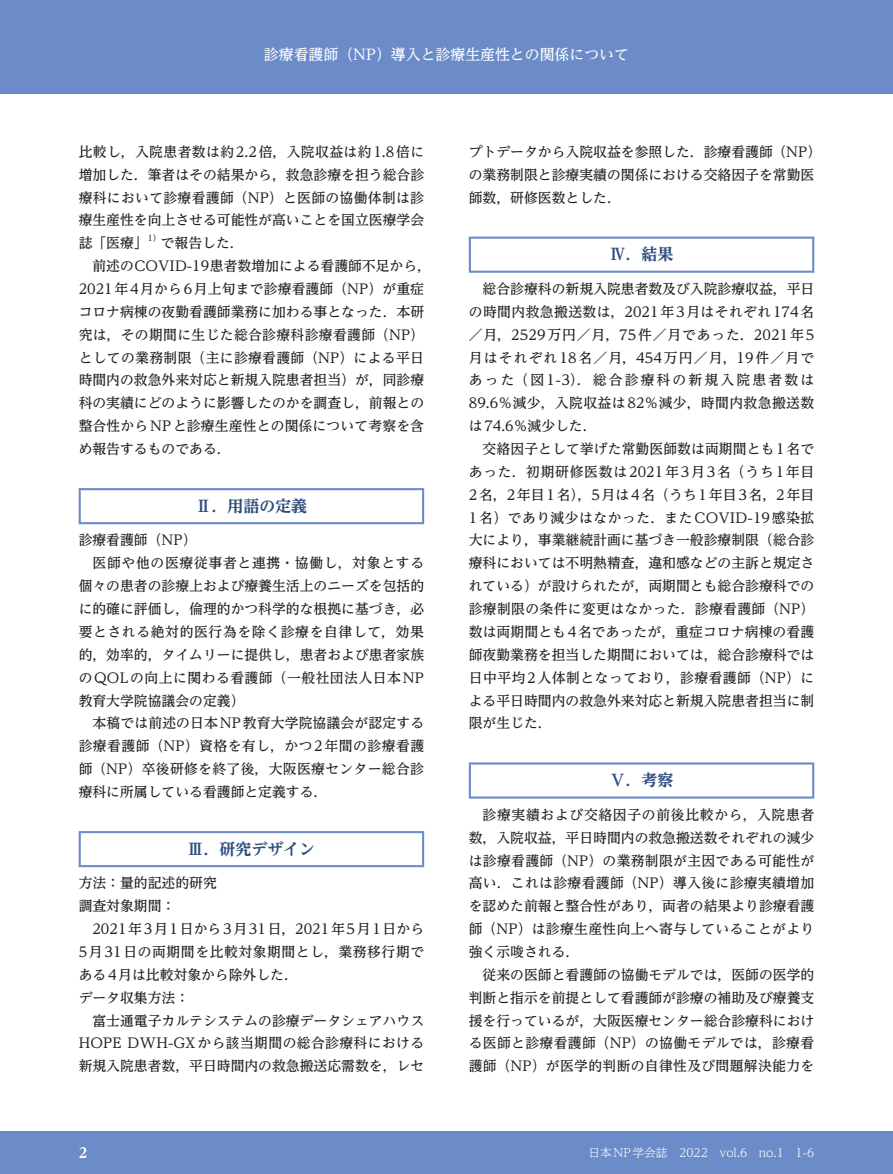
<style>
.page{position:relative;width:893px;height:1174px;background:#fff}
.page>*{position:absolute;margin:0;border:0;box-sizing:border-box;transform-origin:0 0}
.t1{font:700 expanded 15.9px "UD Reimin Pr 6 N";color:#2e4d7e}
.t2{font:500 14.85px "UD Reimin Pr 6 N";color:#fff}
.t3{font:500 13.8px/22.8px "UD Reimin Pr 6 N";letter-spacing:.005em;color:#231f20;text-align:justify}
.t4{font:500 13.8px/22.8px "UD Reimin Pr 6 N";letter-spacing:.04em;color:#231f20}
.t5{font:500 13.8px "UD Reimin Pr 6 N";letter-spacing:.025em;color:#231f20}
.t6{font:500 13.8px "UD Reimin Pr 6 N";letter-spacing:.035em;color:#231f20}
.t7{font:500 13.8px "UD Reimin Pr 6 N";letter-spacing:.045em;color:#231f20}
.t8{font:500 13.8px "UD Reimin Pr 6 N";letter-spacing:.05em;color:#231f20}
.t9{font:800 13.8px "UD Reimin Pr 6 N";color:#fff}
.t10{font:300 11.7px "UD Reimin Pr 6 N";color:#fff}
.t11{font:500 8.1px "UD Reimin Pr 6 N";color:#231f20}
</style>
<div class="page">
<div style="left:0;top:1131px;width:893px;height:43px;background:#6b8cc8"></div>
<div style="left:0;top:0;width:893px;height:94px;background:#6b8cc8"></div>
<div style="left:79px;top:488px;width:345px;height:36px;background:linear-gradient(to right,#7e9acf,#7e9acf)"></div>
<div style="left:81px;top:490px;width:341px;height:32px;background:#fff"></div>
<div style="left:79px;top:831px;width:345px;height:36px;background:#6b8cc8"></div>
<div style="left:81px;top:833px;width:341px;height:32px;background:#fff"></div>
<div style="left:469px;top:237px;width:345px;height:36px;background:linear-gradient(to right,#6b8cc8,#6b8cc8)"></div>
<div style="left:471px;top:239px;width:341px;height:32px;background:#fff"></div>
<div style="left:469px;top:762px;width:345px;height:36px;background:linear-gradient(to right,#b3c4e2,#b3c4e2)"></div>
<div style="left:471px;top:764px;width:341px;height:32px;background:#fff"></div>
<p class="t2" style="left:264px;top:42px;width:367px">診療看護師（NP）導入と診療生産性との関係について</p>
<p class="t3" style="left:79px;top:140px;width:347px">比較し，入院患者数は約2.2倍，入院収益は約1.8倍に増加した．筆者はその結果から，救急診療を担う総合診療科において診療看護師（NP）と医師の協働体制は診療生産性を向上させる可能性が高いことを国立医療学会誌「医療」</p>
<p class="t11" style="left:148px;top:232px;width:15px">1）</p>
<p class="t3" style="left:161px;top:231px;width:84px">で報告した．</p>
<p class="t3" style="left:92px;top:254px;width:340px">前述のCOVID-19患者数増加による看護師不足から，</p>
<p class="t3" style="left:79px;top:277px;width:347px">2021年4月から6月上旬まで診療看護師（NP）が重症</p>
<p class="t3" style="left:79px;top:300px;width:347px">コロナ病棟の夜勤看護師業務に加わる事となった．本研</p>
<p class="t5" style="left:79px;top:323px;width:347px">究は，その期間に生じた総合診療科診療看護師（NP）</p>
<p class="t5" style="left:79px;top:346px;width:347px">としての業務制限（主に診療看護師（NP）による平日</p>
<p class="t3" style="left:79px;top:368px;width:347px">時間内の救急外来対応と新規入院患者担当）が，同診療</p>
<p class="t3" style="left:79px;top:391px;width:347px">科の実績にどのように影響したのかを調査し，前報との</p>
<p class="t3" style="left:79px;top:414px;width:347px">整合性からNPと診療生産性との関係について考察を含</p>
<p class="t3" style="left:79px;top:437px;width:154px">め報告するものである．</p>
<p class="t1" style="left:196px;top:493px;width:113px">Ⅱ．用語の定義</p>
<p class="t3" style="left:79px;top:528px;width:119px">診療看護師（NP）</p>
<p class="t8" style="left:92px;top:552px;width:333px">医師や他の医療従事者と連携・協働し，対象とする</p>
<p class="t3" style="left:79px;top:574px;width:347px">個々の患者の診療上および療養生活上のニーズを包括的</p>
<p class="t3" style="left:79px;top:597px;width:347px">に的確に評価し，倫理的かつ科学的な根拠に基づき，必</p>
<p class="t7" style="left:79px;top:620px;width:347px">要とされる絶対的医行為を除く診療を自律して，効果</p>
<p class="t3" style="left:79px;top:643px;width:347px">的，効率的，タイムリーに提供し，患者および患者家族</p>
<p class="t6" style="left:79px;top:666px;width:347px">のQOLの向上に関わる看護師（一般社団法人日本NP</p>
<p class="t3" style="left:79px;top:688px;width:167px">教育大学院協議会の定義）</p>
<p class="t3" style="left:92px;top:711px;width:333px">本稿では前述の日本NP教育大学院協議会が認定する</p>
<p class="t6" style="left:79px;top:734px;width:347px">診療看護師（NP）資格を有し，かつ2年間の診療看護</p>
<p class="t5" style="left:79px;top:757px;width:347px">師（NP）卒後研修を終了後，大阪医療センター総合診</p>
<p class="t3" style="left:79px;top:780px;width:250px">療科に所属している看護師と定義する．</p>
<p class="t1" style="left:188px;top:836px;width:129px">Ⅲ．研究デザイン</p>
<p class="t3" style="left:79px;top:871px;width:140px">方法：量的記述的研究調査対象期間：</p>
<p class="t4" style="left:79px;top:917px;width:347px;text-indent:14px">2021年3月1日から3月31日，2021年5月1日から<br>5月31日の両期間を比較対象期間とし，業務移行期である4月は比較対象から除外した．<br>データ収集方法：</p>
<p class="t3" style="left:79px;top:1008px;width:347px;text-indent:14px">富士通電子カルテシステムの診療データシェアハウスHOPE DWH-GXから該当期間の総合診療科における新規入院患者数，平日時間内の救急搬送応需数を，レセ</p>
<p class="t9" style="left:79px;top:1141px;width:10px">2</p>
<p class="t3" style="left:469px;top:140px;width:354px;text-align:left">プトデータから入院収益を参照した．診療看護師（NP）の業務制限と診療実績の関係における交絡因子を常勤医師数，研修医数とした．</p>
<p class="t1" style="left:610px;top:241px;width:65px">Ⅳ．結果</p>
<p class="t3" style="left:469px;top:277px;width:347px;text-indent:14px">総合診療科の新規入院患者数及び入院診療収益，平日の時間内救急搬送数は，2021年3月はそれぞれ174名／月，2529万円／月，75件／月であった．2021年5月はそれぞれ18名／月，454万円／月，19件／月であった（図1-3）．総合診療科の新規入院患者数は89.6％減少，入院収益は82％減少，時間内救急搬送数は74.6％減少した．</p>
<p class="t3" style="left:469px;top:437px;width:347px;text-indent:14px">交絡因子として挙げた常勤医師数は両期間とも1名であった．初期研修医数は2021年3月3名（うち1年目2名，2年目1名），5月は4名（うち1年目3名，2年目1名）であり減少はなかった．またCOVID-19感染拡大により，事業継続計画に基づき一般診療制限（総合診療科においては不明熱精査，違和感などの主訴と規定されている）が設けられたが，両期間とも総合診療科での診療制限の条件に変更はなかった．診療看護師（NP）数は両期間とも4名であったが，重症コロナ病棟の看護師夜勤業務を担当した期間においては，総合診療科では日中平均2人体制となっており，診療看護師（NP）による平日時間内の救急外来対応と新規入院患者担当に制限が生じた．</p>
<p class="t1" style="left:610px;top:767px;width:65px">Ⅴ．考察</p>
<p class="t3" style="left:469px;top:803px;width:347px;text-indent:14px">診療実績および交絡因子の前後比較から，入院患者数，入院収益，平日時間内の救急搬送数それぞれの減少は診療看護師（NP）の業務制限が主因である可能性が高い．これは診療看護師（NP）導入後に診療実績増加を認めた前報と整合性があり，両者の結果より診療看護師（NP）は診療生産性向上へ寄与していることがより強く示唆される．</p>
<p class="t3" style="left:469px;top:963px;width:347px;text-indent:14px">従来の医師と看護師の協働モデルでは，医師の医学的判断と指示を前提として看護師が診療の補助及び療養支援を行っているが，大阪医療センター総合診療科における医師と診療看護師（NP）の協働モデルでは，診療看護師（NP）が医学的判断の自律性及び問題解決能力を</p>
<p class="t10" style="left:588px;top:1143px;width:227px">日本NP学会誌　2022　vol.6　no.1　1-6</p>
</div>
